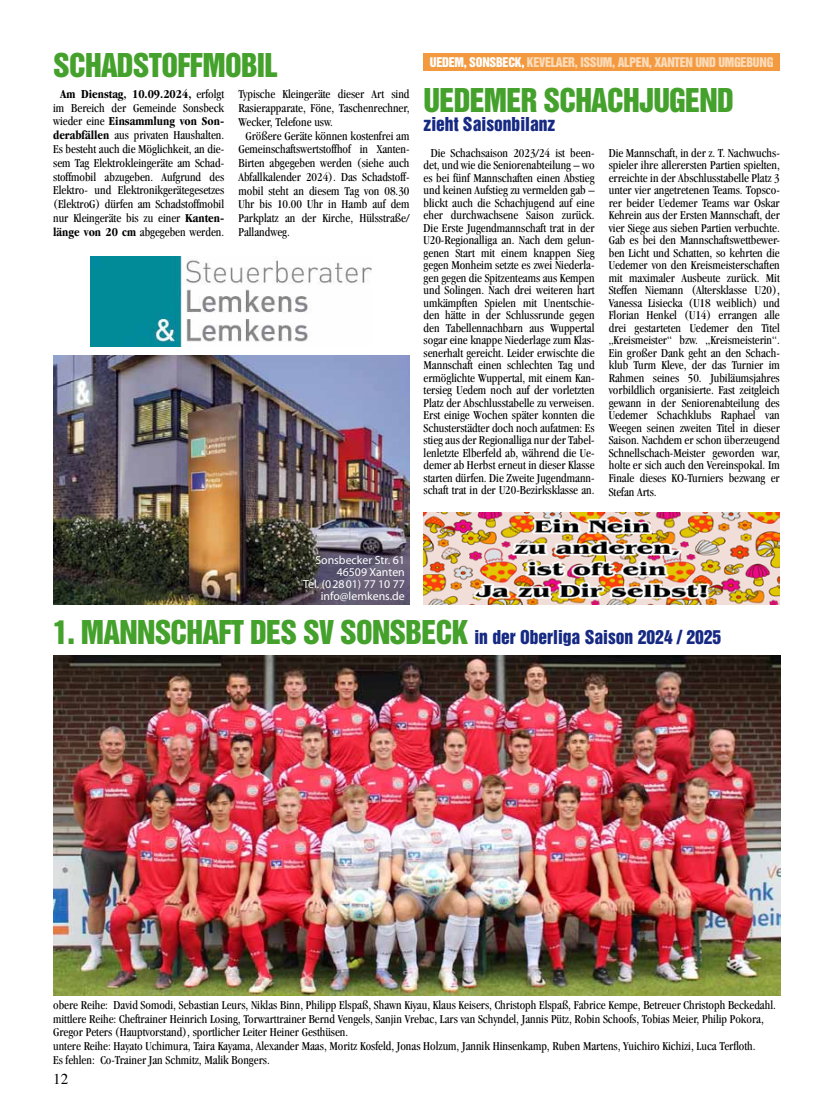
<style>
.page{position:relative;width:833px;height:1117px;background:#fff}
.page>*{position:absolute;margin:0;border:0;box-sizing:border-box;transform-origin:0 0}
.t1{font:30px "Helvetica Inserat";letter-spacing:-.025em;color:#44a12b}
.t2{font:17.5px "Helvetica Inserat";color:#162983}
.t3{font:15px "Times";color:#000}
.t4{font:condensed 12.5px/12.5px "Garamond";color:#000;text-align:center}
.t5{font:12.25px "Helvetica Inserat";letter-spacing:-.025em;color:#fcdbb9}
.t6{font:11.88px/11.9px "Myriad Pro";color:#fff;text-align:right}
.s1{font-weight:700}
.s2{color:#fff}
.s3{font-size:30px;color:#44a12b}
</style>
<div class="page">
<div style="left:423px;top:53px;width:357px;height:18px;background:#f39a40"></div>
<img style="left:91px;top:256px;width:281px;height:91px">
<img style="left:53px;top:355px;width:356px;height:249px">
<img style="left:423px;top:512px;width:357px;height:92px">
<img style="left:53px;top:655px;width:727px;height:340px">
<h1 class="t1" style="left:53px;top:47px;width:226px">SCHADSTOFFMOBIL</h1>
<p class="t4" style="left:53px;top:87px;width:172px;line-height:13.8px"><span class="s1">Am Dienstag, 10.09.2024,</span> erfolgt im Bereich der Gemeinde Sonsbeck wieder eine <span class="s1">Einsammlung von Son&shy;derabfällen</span> aus privaten Haushalten.<br>Es besteht auch die Möglichkeit, an die&shy;sem Tag Elektrokleingeräte am Schad&shy;stoffmobil abzugeben. Aufgrund des Elektro- und Elektronikgerätegesetzes (ElektroG) dürfen am Schadstoffmobil nur Kleingeräte bis zu einer <span class="s1">Kanten&shy;länge von 20 cm</span> abgegeben werden.</p>
<p class="t4" style="left:238px;top:88px;width:172px">Typische Kleingeräte dieser Art sind</p>
<p class="t4" style="left:238px;top:102px;width:172px">Rasierapparate, Föne, Taschenrechner,</p>
<p class="t4" style="left:238px;top:115px;width:96px">Wecker, Telefone usw.</p>
<p class="t4" style="left:245px;top:129px;width:165px">Größere Geräte können kostenfrei am</p>
<p class="t4" style="left:238px;top:143px;width:172px">Gemeinschaftswertstoffhof in Xanten-</p>
<p class="t4" style="left:238px;top:157px;width:172px">Birten abgegeben werden (siehe auch</p>
<p class="t4" style="left:238px;top:170px;width:172px">Abfallkalender 2024). Das Schadstoff-</p>
<p class="t4" style="left:238px;top:184px;width:172px">mobil steht an diesem Tag von 08.30</p>
<p class="t4" style="left:238px;top:198px;width:172px">Uhr bis 10.00 Uhr in Hamb auf dem</p>
<p class="t4" style="left:238px;top:212px;width:172px">Parkplatz an der Kirche, Hülsstraße/</p>
<p class="t4" style="left:238px;top:225px;width:53px">Pallandweg.</p>
<p class="t5" style="left:430px;top:54px;width:345px"><span class="s2">UEDEM, SONSBECK,</span> KEVELAER, ISSUM, ALPEN, XANTEN UND UMGEBUNG</p>
<h1 class="t1" style="left:423px;top:82px;width:312px">UEDEMER SCHACHJUGEND</h1>
<h2 class="t2" style="left:423px;top:113px;width:133px">ZIEHT SAISONBILANZ</h2>
<p class="t4" style="left:609px;top:146px;width:172px;text-align:justify">Die Mannschaft, in der z. T. Nachwuchs&shy;spieler ihre allerersten Partien spielten, erreichte in der Abschlusstabelle Platz 3 unter vier angetretenen Teams. Topsco&shy;rer beider Uedemer Teams war Oskar Kehrein aus der Ersten Mannschaft, der vier Siege aus sieben Partien verbuchte.<br>Gab es bei den Mannschaftswettbewer&shy;ben Licht und Schatten, so kehrten die Uedemer von den Kreismeisterschaften mit maximaler Ausbeute zurück. Mit Steffen Niemann (Altersklasse U20), Vanessa Lisiecka (U18 weiblich) und Florian Henkel (U14) errangen alle drei gestarteten Uedemer den Titel „Kreismeister“ bzw. „Kreismeisterin“.<br>Ein großer Dank geht an den Schach&shy;klub Turm Kleve, der das Turnier im Rahmen seines 50. Jubiläumsjahres vorbildlich organisierte. Fast zeitgleich gewann in der Seniorenabteilung des Uedemer Schachklubs Raphael van Weegen seinen zweiten Titel in dieser Saison. Nachdem er schon überzeugend Schnellschach-Meister geworden war, holte er sich auch den Vereinspokal. Im Finale dieses KO-Turniers bezwang er</p>
<p class="t4" style="left:609px;top:485px;width:49px">Stefan Arts.</p>
<p class="t4" style="left:423px;top:146px;width:172px">Die Schachsaison 2023/24 ist been&shy;det, und wie die Seniorenabteilung – wo es bei fünf Mannschaften einen Abstieg und keinen Aufstieg zu vermelden gab – blickt auch die Schachjugend auf eine eher durchwachsene Saison zurück.<br>Die Erste Jugendmannschaft trat in der U20-Regionalliga an. Nach dem gelun&shy;genen Start mit einem knappen Sieg gegen Monheim setzte es zwei Niederla&shy;gen gegen die Spitzenteams aus Kempen und Solingen. Nach drei weiteren hart umkämpften Spielen mit Unentschie&shy;den hätte in der Schlussrunde gegen den Tabellennachbarn aus Wuppertal sogar eine knappe Niederlage zum Klas&shy;senerhalt gereicht. Leider erwischte die Mannschaft einen schlechten Tag und ermöglichte Wuppertal, mit einem Kan&shy;tersieg Uedem noch auf der vorletzten Platz der Abschlusstabelle zu verweisen.<br>Erst einige Wochen später konnten die Schusterstädter doch noch aufatmen: Es stieg aus der Regionalliga nur der Tabel&shy;lenletzte Elberfeld ab, während die Ue&shy;demer ab Herbst erneut in dieser Klasse starten dürfen. Die Zweite Jugendmann&shy;schaft trat in der U20-Bezirksklasse an.</p>
<p class="t6" style="left:303px;top:554px;width:103px">Sonsbecker Str. 61<br>46509 Xanten<br>Tel. (02801) 77 10 77 info@lemkens.de</p>
<h2 class="t2" style="left:53px;top:626px;width:669px"><span class="s3">1. MANNSCHAFT DES SV SONSBECK</span> IN DER OBERLIGA SAISON 2024 / 2025</h2>
<p class="t4" style="left:53px;top:997px;width:724px;line-height:13.8px;text-align:left">obere Reihe: David Somodi, Sebastian Leurs, Niklas Binn, Philipp Elspaß, Shawn Kiyau, Klaus Keisers, Christoph Elspaß, Fabrice Kempe, Betreuer Christoph Beckedahl. mittlere Reihe: Cheftrainer Heinrich Losing, Torwarttrainer Bernd Vengels, Sanjin Vrebac, Lars van Schyndel, Jannis Pütz, Robin Schoofs, Tobias Meier, Philip Pokora, Gregor Peters (Hauptvorstand), sportlicher Leiter Heiner Gesthüsen.<br>untere Reihe: Hayato Uchimura, Taira Kayama, Alexander Maas, Moritz Kosfeld, Jonas Holzum, Jannik Hinsenkamp, Ruben Martens, Yuichiro Kichizi, Luca Terfloth.<br>Es fehlen: Co-Trainer Jan Schmitz, Malik Bongers.</p>
<p class="t3" style="left:53px;top:1064px;width:16px">12</p>
</div>
